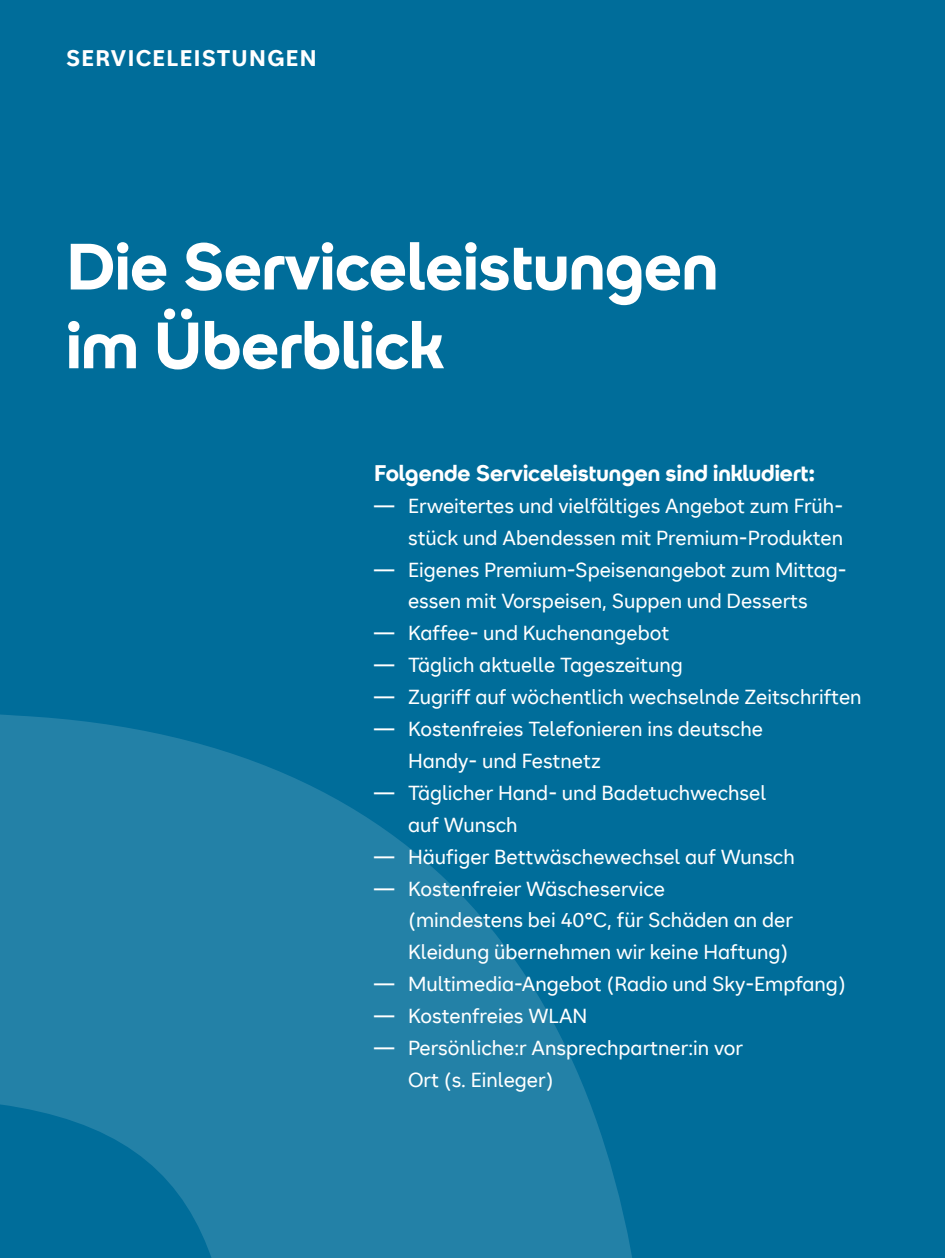
<style>
.page{position:relative;width:945px;height:1258px;background:#fff}
.page>*{position:absolute;margin:0;border:0;box-sizing:border-box;transform-origin:0 0}
.t1{font:700 65.25px/78.8px "SRH Headline";color:#fff}
.t2{font:700 22.5px "SRH Headline";color:#fff}
.t3{font:700 22.5px "SRH Text";letter-spacing:.06em;color:#fff}
.t4{font:20.25px/31.9px "SRH Text";color:#fff}
.s1{font-family:"SRH Headline"}
</style>
<div class="page">
<div style="left:0;top:0;width:944px;height:1258px;background:#006d9a"></div>
<svg style="left:0;top:714px;width:632px;height:544px;fill:#2381a7"></svg>
<p class="t3" style="left:66px;top:45px;width:252px">SERVICELEISTUNGEN</p>
<h1 class="t1" style="left:66px;top:227px;width:653px">Die Serviceleistungen im Überblick</h1>
<p class="t2" style="left:374px;top:460px;width:442px">Folgende Serviceleistungen sind inkludiert:</p>
<p class="t4" style="left:374px;top:490px;width:470px;text-align:right"><span class="s1">—</span> Erweitertes und vielfältiges Angebot zum Früh&shy;stück und Abendessen mit Premium-Produkten</p>
<p class="t4" style="left:374px;top:554px;width:473px;text-align:center"><span class="s1">—</span> Eigenes Premium-Speisenangebot zum Mittag&shy;essen mit Vorspeisen, Suppen und Desserts</p>
<p class="t4" style="left:374px;top:617px;width:296px"><span class="s1">—</span> Kaffee- und Kuchenangebot</p>
<p class="t4" style="left:374px;top:649px;width:310px"><span class="s1">—</span> Täglich aktuelle Tageszeitung</p>
<p class="t4" style="left:374px;top:681px;width:488px"><span class="s1">—</span> Zugriff auf wöchentlich wechselnde Zeitschriften</p>
<p class="t4" style="left:408px;top:713px;width:356px;text-indent:-34px"><span class="s1">—</span> Kostenfreies Telefonieren ins deutsche<br>Handy- und Festnetz</p>
<p class="t4" style="left:408px;top:777px;width:359px;text-indent:-34px"><span class="s1">—</span> Täglicher Hand- und Badetuchwechsel auf Wunsch</p>
<p class="t4" style="left:374px;top:841px;width:422px"><span class="s1">—</span> Häufiger Bettwäschewechsel auf Wunsch</p>
<p class="t4" style="left:408px;top:872px;width:386px;text-indent:-34px"><span class="s1">—</span> Kostenfreier Wäscheservice<br>(mindestens bei 40°C, für Schäden an der<br>Kleidung übernehmen wir keine Haftung)</p>
<p class="t4" style="left:374px;top:968px;width:473px"><span class="s1">—</span> Multimedia-Angebot (Radio und Sky-Empfang)</p>
<p class="t4" style="left:374px;top:1000px;width:214px"><span class="s1">—</span> Kostenfreies WLAN</p>
<p class="t4" style="left:408px;top:1032px;width:336px;text-indent:-34px"><span class="s1">—</span> Persönliche:r Ansprechpartner:in vor<br>Ort (s. Einleger)</p>
</div>
